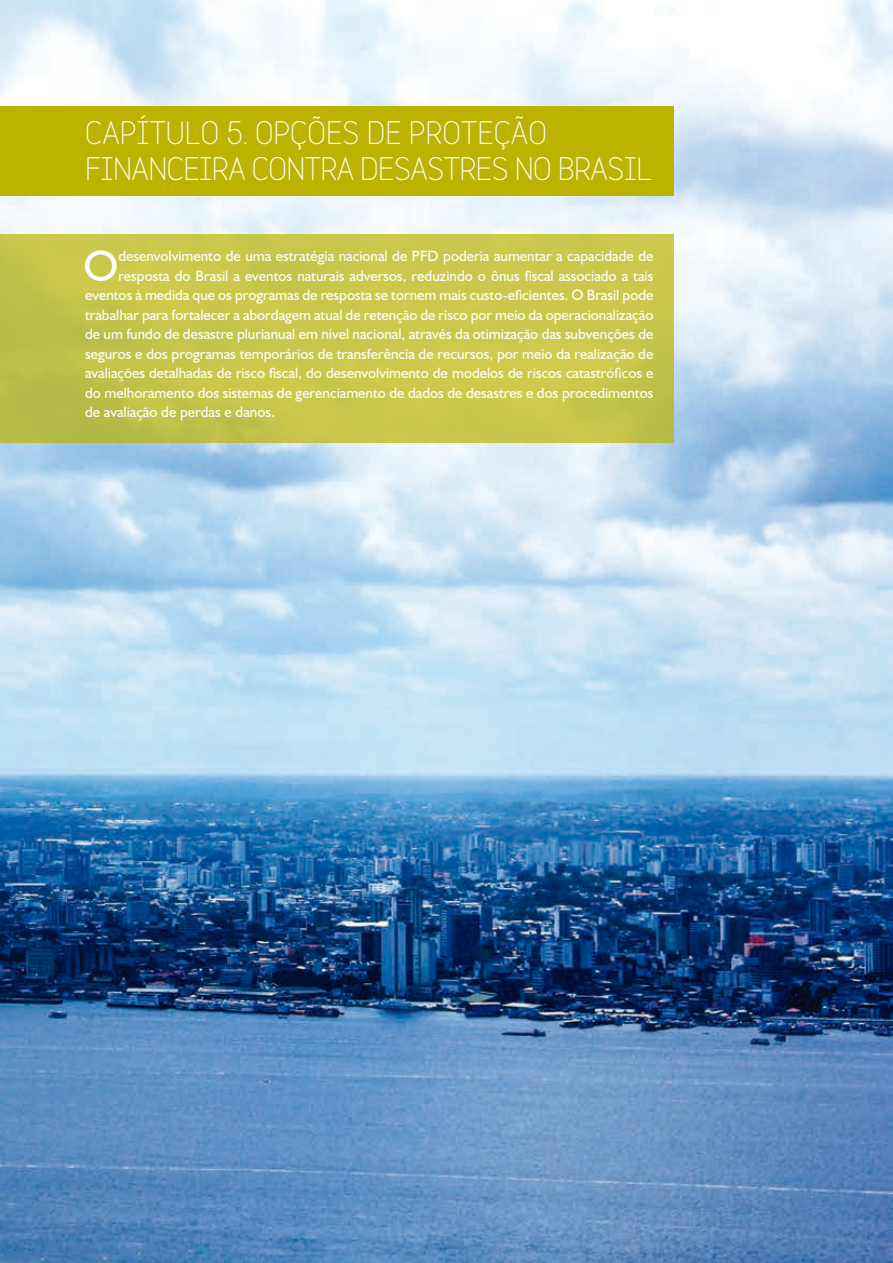
<style>
.page{position:relative;width:893px;height:1263px;background:#fff}
.page>*{position:absolute;margin:0;border:0;box-sizing:border-box;transform-origin:0 0}
.t1{font:43.5px "Humanist 521 BT";color:#fff}
.t2{font:30px/36px "Variable";letter-spacing:-.01em;color:#fff}
.t3{font:15px "Humanist 521 BT";color:#fff}
</style>
<div class="page">
<img style="left:0;top:0;width:893px;height:1263px">
<div style="left:0;top:106px;width:673px;height:90px;background:#bcb300"></div>
<svg style="left:0;top:234px;width:673px;height:208px;background:#c7c54a"></svg>
<h2 class="t2" style="left:85px;top:112px;width:460px">CAPÍTULO 5. OPÇÕES DE PROTEÇÃO<br>FINANCEIRA</h2>
<h2 class="t2" style="left:252px;top:148px;width:402px">CONTRA DESASTRES NO BRASIL</h2>
<h1 class="t1" style="left:83px;top:239px;width:36px">O</h1>
<p class="t3" style="left:118px;top:247px;width:537px">desenvolvimento de uma estratégia nacional de PFD poderia aumentar a capacidade de</p>
<p class="t3" style="left:118px;top:266px;width:537px">resposta do Brasil a eventos naturais adversos, reduzindo o ônus fiscal associado a tais</p>
<p class="t3" style="left:85px;top:286px;width:570px">eventos à medida que os programas de resposta se tornem mais custo-eficientes. O Brasil pode</p>
<p class="t3" style="left:85px;top:305px;width:570px">trabalhar para fortalecer a abordagem atual de retenção de risco por meio da operacionalização</p>
<p class="t3" style="left:85px;top:325px;width:570px">de um fundo de desastre plurianual em nível nacional, através da otimização das subvenções de</p>
<p class="t3" style="left:85px;top:344px;width:570px">seguros e dos programas temporários de transferência de recursos, por meio da realização de</p>
<p class="t3" style="left:85px;top:364px;width:570px">avaliações detalhadas de risco fiscal, do desenvolvimento de modelos de riscos catastróficos e</p>
<p class="t3" style="left:85px;top:383px;width:570px">do melhoramento dos sistemas de gerenciamento de dados de desastres e dos procedimentos</p>
<p class="t3" style="left:85px;top:403px;width:191px">de avaliação de perdas e danos.</p>
</div>
